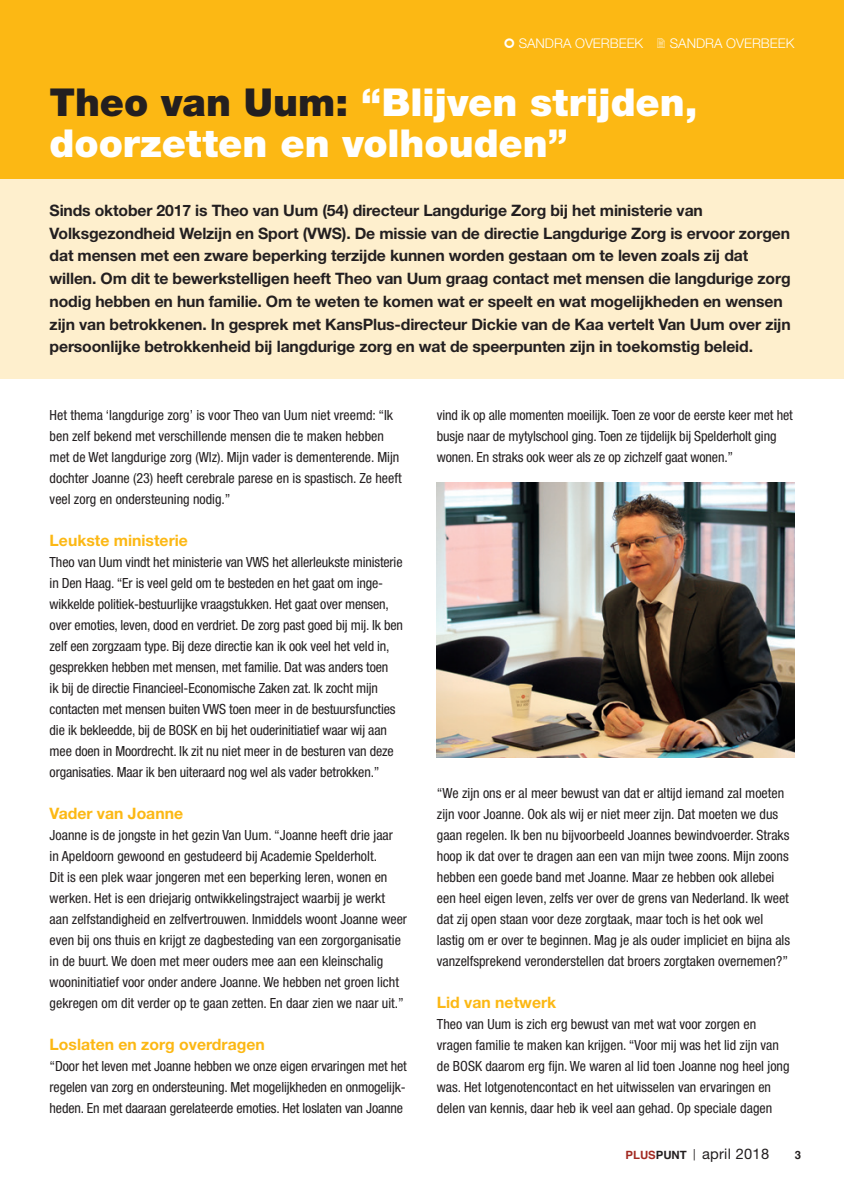
<style>
.page{position:relative;width:844px;height:1191px;background:#fff}
.page>*{position:absolute;margin:0;border:0;box-sizing:border-box;transform-origin:0 0}
.t1{font:900 38.5px/40.2px "Helvetica Neue LT Std";color:#fff}
.t2{font:700 15.75px/22.8px "Helvetica Neue LT Std";letter-spacing:-.01em;color:#231f20}
.t3{font:700 15.75px "Helvetica Neue LT Std";color:#fcb814}
.t4{font:14.7px "Helvetica Neue LT Std";letter-spacing:.02em;color:#231f20}
.t5{font:condensed 14px/21px "Helvetica Neue LT Std";color:#231f20}
.t6{font:300 13.3px "Helvetica Neue LT Std";color:#fff}
.t7{font:700 11.38px "Helvetica";color:#231f20}
.s1{color:#231f20}
.s2{font-family:"Helvetica";font-weight:700;font-size:11.38px;color:#a22921}
.s3{font-family:"Helvetica";font-weight:700;font-size:11.38px}
.s4{font-size:11.38px}
</style>
<div class="page">
<div style="left:0;top:179px;width:843px;height:199px;background:#feefcd"></div>
<div style="left:0;top:0;width:843px;height:179px;background:#fcb814"></div>
<img style="left:437px;top:482px;width:357px;height:275px">
<p class="t6" style="left:518px;top:35px;width:126px">SANDRA OVERBEEK</p>
<p class="t6" style="left:669px;top:35px;width:126px">SANDRA OVERBEEK</p>
<h1 class="t1" style="left:50px;top:82px;width:649px"><span class="s1">Theo van Uum:</span> “Blijven strijden, doorzetten en volhouden”</h1>
<p class="t2" style="left:50px;top:198px;width:742px">Sinds oktober 2017 is Theo van Uum (54) directeur Langdurige Zorg bij het ministerie van Volksgezondheid Welzijn en Sport (VWS). De missie van de directie Langdurige Zorg is ervoor zorgen dat mensen met een zware beperking terzijde kunnen worden gestaan om te leven zoals zij dat willen. Om dit te bewerkstelligen heeft Theo van Uum graag contact met mensen die langdurige zorg nodig hebben en hun familie. Om te weten te komen wat er speelt en wat mogelijkheden en wensen zijn van betrokkenen. In gesprek met KansPlus-directeur Dickie van de Kaa vertelt Van Uum over zijn persoonlijke betrokkenheid bij langdurige zorg en wat de speerpunten zijn in toekomstig beleid.</p>
<p class="t5" style="left:50px;top:404px;width:353px">Het thema ‘langdurige zorg’ is voor Theo van Uum niet vreemd: “Ik ben zelf bekend met verschillende mensen die te maken hebben met de Wet langdurige zorg (Wlz). Mijn vader is dementerende. Mijn dochter Joanne (23) heeft cerebrale parese en is spastisch. Ze heeft veel zorg en ondersteuning nodig.”</p>
<p class="t3" style="left:50px;top:531px;width:140px">Leukste ministerie</p>
<p class="t5" style="left:50px;top:551px;width:355px">Theo van Uum vindt het ministerie van VWS het allerleukste ministerie in Den Haag. “Er is veel geld om te besteden en het gaat om inge&shy;wikkelde politiek-bestuurlijke vraagstukken. Het gaat over mensen, over emoties, leven, dood en verdriet. De zorg past goed bij mij. Ik ben zelf een zorgzaam type. Bij deze directie kan ik ook veel het veld in, gesprekken hebben met mensen, met familie. Dat was anders toen<br>ik bij de directie Financieel-Economische Zaken zat. Ik zocht mijn contacten met mensen buiten VWS toen meer in de bestuursfuncties die ik bekleedde, bij de BOSK en bij het ouderinitiatief waar wij aan mee doen in Moordrecht. Ik zit nu niet meer in de besturen van deze organisaties. Maar ik ben uiteraard nog wel als vader betrokken.”</p>
<p class="t3" style="left:50px;top:804px;width:135px">Vader van Joanne</p>
<p class="t5" style="left:50px;top:824px;width:359px">Joanne is de jongste in het gezin Van Uum. “Joanne heeft drie jaar<br>in Apeldoorn gewoond en gestudeerd bij Academie Spelderholt.<br>Dit is een plek waar jongeren met een beperking leren, wonen en werken. Het is een driejarig ontwikkelingstraject waarbij je werkt aan zelfstandigheid en zelfvertrouwen. Inmiddels woont Joanne weer even bij ons thuis en krijgt ze dagbesteding van een zorgorganisatie in de buurt. We doen met meer ouders mee aan een kleinschalig wooninitiatief voor onder andere Joanne. We hebben net groen licht gekregen om dit verder op te gaan zetten. En daar zien we naar uit.”</p>
<p class="t3" style="left:50px;top:1035px;width:217px">Loslaten en zorg overdragen</p>
<p class="t5" style="left:50px;top:1055px;width:358px;text-align:justify">“Door het leven met Joanne hebben we onze eigen ervaringen met het regelen van zorg en ondersteuning. Met mogelijkheden en onmogelijk&shy;heden. En met daaraan gerelateerde emoties. Het loslaten van Joanne</p>
<p class="t5" style="left:437px;top:404px;width:357px">vind ik op alle momenten moeilijk. Toen ze voor de eerste keer met het busje naar de mytylschool ging. Toen ze tijdelijk bij Spelderholt ging wonen. En straks ook weer als ze op zichzelf gaat wonen.”</p>
<p class="t5" style="left:437px;top:782px;width:354px">“We zijn ons er al meer bewust van dat er altijd iemand zal moeten zijn voor Joanne. Ook als wij er niet meer zijn. Dat moeten we dus gaan regelen. Ik ben nu bijvoorbeeld Joannes bewindvoerder. Straks hoop ik dat over te dragen aan een van mijn twee zoons. Mijn zoons hebben een goede band met Joanne. Maar ze hebben ook allebei een heel eigen leven, zelfs ver over de grens van Nederland. Ik weet dat zij open staan voor deze zorgtaak, maar toch is het ook wel lastig om er over te beginnen. Mag je als ouder impliciet en bijna als vanzelfsprekend veronderstellen dat broers zorgtaken overnemen?”</p>
<p class="t3" style="left:437px;top:993px;width:121px">Lid van netwerk</p>
<p class="t5" style="left:437px;top:1013px;width:354px">Theo van Uum is zich erg bewust van met wat voor zorgen en vragen familie te maken kan krijgen. “Voor mij was het lid zijn van de BOSK daarom erg fijn. We waren al lid toen Joanne nog heel jong was. Het lotgenotencontact en het uitwisselen van ervaringen en delen van kennis, daar heb ik veel aan gehad. Op speciale dagen</p>
<p class="t4" style="left:625px;top:1145px;width:145px"><span class="s2">PLUS</span><span class="s3">PUNT</span> <span class="s4">|</span> april 2018</p>
<p class="t7" style="left:794px;top:1146px;width:8px">3</p>
</div>
